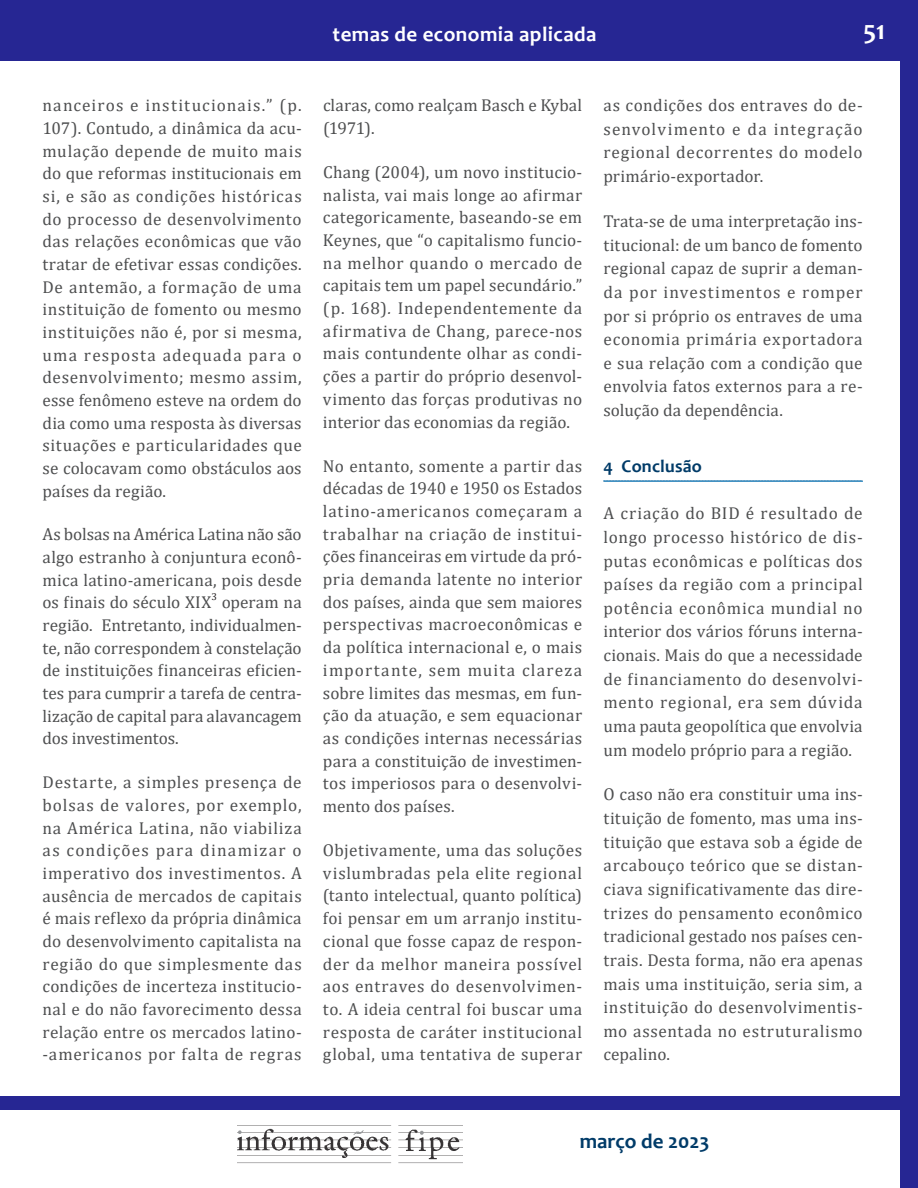
<style>
.page{position:relative;width:918px;height:1188px;background:#fff}
.page>*{position:absolute;margin:0;border:0;box-sizing:border-box;transform-origin:0 0}
.t1{font:700 27px "Candara";color:#fff}
.t2{font:700 21px "Candara";letter-spacing:.02em;color:#fff}
.t3{font:700 21px "Candara";color:#003b68}
.t4{font:700 18px "Candara";letter-spacing:.01em;color:#003b68}
.t5{font:17.25px/22.6px "Cambria";letter-spacing:.015em;color:#4e4f50;text-align:justify}
.t6{font:10.05px "Cambria";color:#231f20}
.s1{font-style:italic}
</style>
<div class="page">
<div style="left:900px;top:0;width:18px;height:1188px;background:#262693"></div>
<div style="left:0;top:0;width:918px;height:61px;background:#262693"></div>
<img style="left:238px;top:1128px;width:225px;height:36px">
<div style="left:0;top:1097px;width:918px;height:13px;background:#262693"></div>
<svg style="left:603px;top:480px;width:260px;height:2px"></svg>
<p class="t5" style="left:43px;top:94px;width:261px">nanceiros e institucionais.” (p.<br>107). Contudo, a dinâmica da acu&shy;mulação depende de muito mais do que reformas institucionais em si, e são as condições históricas do processo de desenvolvimento das relações econômicas que vão tratar de efetivar essas condições.<br>De antemão, a formação de uma instituição de fomento ou mesmo instituições não é, por si mesma, uma resposta adequada para o desenvolvimento; mesmo assim, esse fenômeno esteve na ordem do dia como uma resposta às diversas situações e particularidades que se colocavam como obstáculos aos países da região.</p>
<p class="t5" style="left:43px;top:523px;width:261px">As bolsas na América Latina não são algo estranho à conjuntura econô&shy;mica latino-americana, pois desde os finais do século XIX</p>
<p class="t6" style="left:212px;top:591px;width:7px">3</p>
<p class="t5" style="left:43px;top:591px;width:261px;text-indent:179px">operam na região. Entretanto, individualmen&shy;te, não correspondem à constelação de instituições financeiras eficien&shy;tes para cumprir a tarefa de centra&shy;lização de capital para alavancagem dos investimentos.</p>
<p class="t5" style="left:43px;top:771px;width:261px">Destarte, a simples presença de bolsas de valores, por exemplo, na América Latina, não viabiliza as condições para dinamizar o imperativo dos investimentos. A ausência de mercados de capitais é mais reflexo da própria dinâmica do desenvolvimento capitalista na região do que simplesmente das condições de incerteza institucio&shy;nal e do não favorecimento dessa relação entre os mercados latino--americanos por falta de regras</p>
<p class="t2" style="left:333px;top:21px;width:265px">temas de economia aplicada</p>
<h1 class="t1" style="left:863px;top:13px;width:23px">51</h1>
<p class="t5" style="left:323px;top:94px;width:261px">claras, como realçam Basch e Kybal (1971).</p>
<p class="t5" style="left:323px;top:161px;width:261px">Chang (2004), um novo institucio&shy;nalista, vai mais longe ao afirmar categoricamente, baseando-se em Keynes, que “o capitalismo funcio&shy;na melhor quando o mercado de capitais tem um papel secundário.” (p. 168)<span class="s1">.</span> Independentemente da afirmativa de Chang, parece-nos mais contundente olhar as condi&shy;ções a partir do próprio desenvol&shy;vimento das forças produtivas no interior das economias da região.</p>
<p class="t5" style="left:323px;top:454px;width:261px">No entanto, somente a partir das décadas de 1940 e 1950 os Estados latino-americanos começaram a trabalhar na criação de institui&shy;ções financeiras em virtude da pró&shy;pria demanda latente no interior dos países, ainda que sem maiores perspectivas macroeconômicas e da política internacional e, o mais importante, sem muita clareza sobre limites das mesmas, em fun&shy;ção da atuação, e sem equacionar as condições internas necessárias para a constituição de investimen&shy;tos imperiosos para o desenvolvi&shy;mento dos países.</p>
<p class="t5" style="left:323px;top:839px;width:261px">Objetivamente, uma das soluções vislumbradas pela elite regional (tanto intelectual, quanto política) foi pensar em um arranjo institu&shy;cional que fosse capaz de respon&shy;der da melhor maneira possível aos entraves do desenvolvimen&shy;to. A ideia central foi buscar uma resposta de caráter institucional global, uma tentativa de superar</p>
<p class="t5" style="left:603px;top:93px;width:261px;line-height:23.7px">as condições dos entraves do de&shy;senvolvimento e da integração regional decorrentes do modelo primário-exportador.</p>
<p class="t5" style="left:603px;top:209px;width:261px;line-height:23.7px">Trata-se de uma interpretação ins&shy;titucional: de um banco de fomento regional capaz de suprir a deman&shy;da por investimentos e romper por si próprio os entraves de uma economia primária exportadora e sua relação com a condição que envolvia fatos externos para a re&shy;solução da dependência.</p>
<p class="t4" style="left:603px;top:455px;width:100px">4 Conclusão</p>
<p class="t5" style="left:603px;top:501px;width:261px;line-height:23.7px">A criação do BID é resultado de longo processo histórico de dis&shy;putas econômicas e políticas dos países da região com a principal potência econômica mundial no interior dos vários fóruns interna&shy;cionais. Mais do que a necessidade de financiamento do desenvolvi&shy;mento regional, era sem dúvida uma pauta geopolítica que envolvia um modelo próprio para a região.</p>
<p class="t5" style="left:603px;top:783px;width:261px;line-height:23.7px">O caso não era constituir uma ins&shy;tituição de fomento, mas uma ins&shy;tituição que estava sob a égide de arcabouço teórico que se distan&shy;ciava significativamente das dire&shy;trizes do pensamento econômico tradicional gestado nos países cen&shy;trais. Desta forma, não era apenas mais uma instituição, seria sim, a instituição do desenvolvimentis&shy;mo assentada no estruturalismo cepalino.</p>
<p class="t3" style="left:580px;top:1128px;width:131px">março de 2023</p>
</div>
